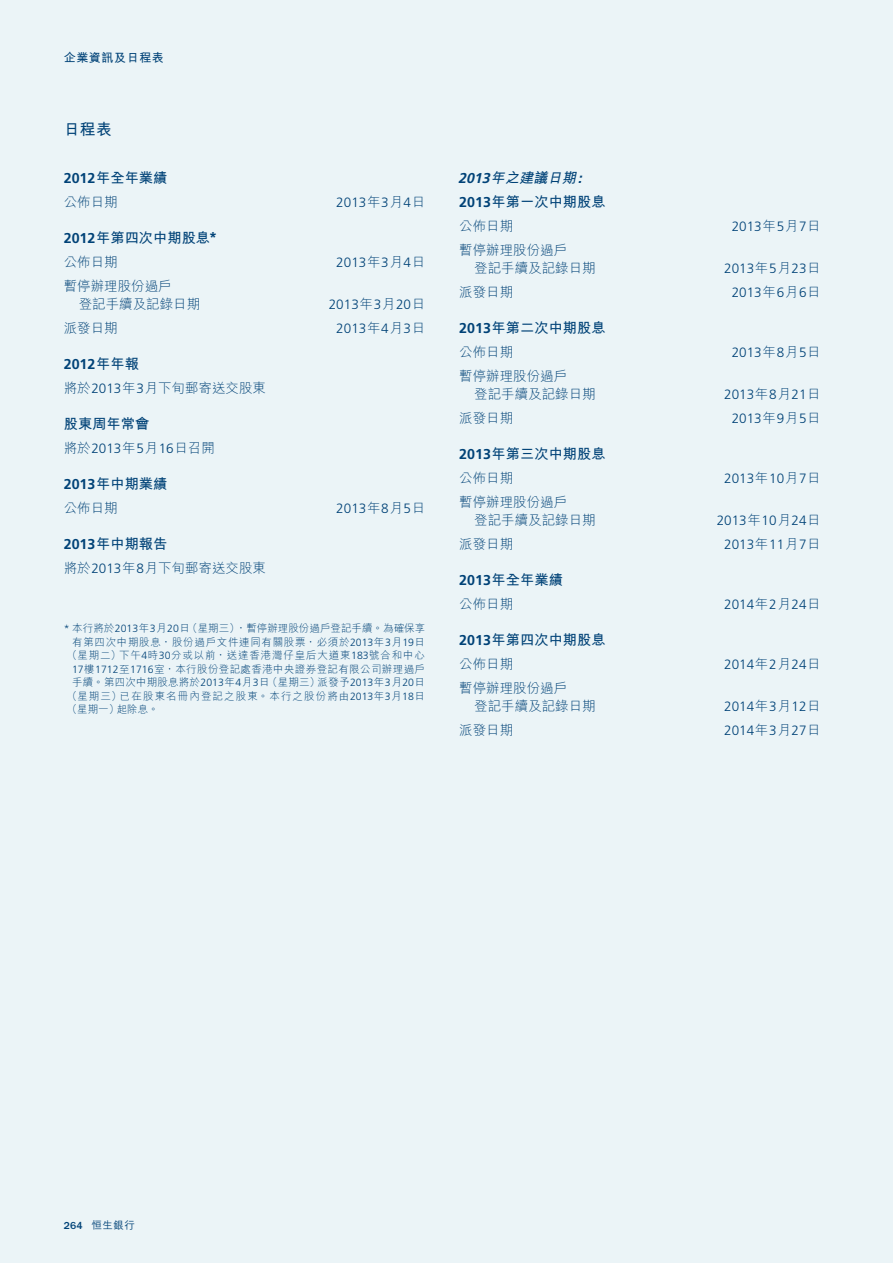
<style>
.page{position:relative;width:893px;height:1263px;background:#ebf4f7}
.page>*{position:absolute;margin:0;border:0;box-sizing:border-box;transform-origin:0 0}
.t1{font:700 15.75px "M Hei HK";color:#004277}
.t2{font:700 14.25px/24px "M Hei HK";color:#004277}
.t3{font:700 14.25px "Frutiger LT Std";color:#004277}
.t4{font:300 13.5px/18px "M Hei HK";color:#004277}
.t5{font:300 13.5px "Frutiger LT Std";color:#004277}
.t6{font:700 12px "M Hei HK";letter-spacing:.05em;color:#004277}
.t7{font:300 10.5px "M Hei HK";letter-spacing:.065em;color:#004277}
.t8{font:300 10.5px "M Hei HK";letter-spacing:.02em;color:#004277}
.t9{font:300 10.5px "M Hei HK";color:#004277}
.t10{font:300 10.5px "M Hei HK";letter-spacing:.035em;color:#004277}
.t11{font:300 10.5px "M Hei HK";letter-spacing:.105em;color:#004277}
.t12{font:500 10.5px "M Hei HK";color:#004277}
.s1{font-family:"Frutiger LT Std"}
.s2{font-family:"M Hei HK"}
.s3{font-family:"Frutiger LT Std";font-style:italic}
.s4{font-style:italic}
.s5{font-family:"ITC Franklin Gothic Std"}
</style>
<div class="page">
<p class="t6" style="left:64px;top:49px;width:102px">企業資訊及日程表</p>
<p class="t1" style="left:64px;top:118px;width:50px">日程表</p>
<p class="t2" style="left:64px;top:165px;width:105px"><span class="s1">2012</span>年全年業績</p>
<p class="t4" style="left:64px;top:193px;width:55px">公佈日期</p>
<p class="t5" style="left:336px;top:195px;width:90px">2013<span class="s2">年</span>3<span class="s2">月</span>4<span class="s2">日</span></p>
<p class="t2" style="left:64px;top:225px;width:155px"><span class="s1">2012</span>年第四次中期股息<span class="s1">*</span></p>
<p class="t4" style="left:64px;top:253px;width:55px">公佈日期</p>
<p class="t5" style="left:336px;top:255px;width:90px">2013<span class="s2">年</span>3<span class="s2">月</span>4<span class="s2">日</span></p>
<p class="t4" style="left:79px;top:277px;width:123px;text-indent:-15px">暫停辦理股份過戶<br>登記手續及記錄日期</p>
<p class="t5" style="left:329px;top:297px;width:98px">2013<span class="s2">年</span>3<span class="s2">月</span>20<span class="s2">日</span></p>
<p class="t4" style="left:64px;top:319px;width:55px">派發日期</p>
<p class="t5" style="left:336px;top:321px;width:90px">2013<span class="s2">年</span>4<span class="s2">月</span>3<span class="s2">日</span></p>
<p class="t3" style="left:64px;top:356px;width:77px">2012<span class="s2">年年報</span></p>
<p class="t4" style="left:64px;top:379px;width:204px">將於<span class="s1">2013</span>年<span class="s1">3</span>月下旬郵寄送交股東</p>
<p class="t2" style="left:64px;top:411px;width:87px">股東周年常會</p>
<p class="t4" style="left:64px;top:439px;width:153px">將於<span class="s1">2013</span>年<span class="s1">5</span>月<span class="s1">16</span>日召開</p>
<p class="t2" style="left:64px;top:471px;width:105px"><span class="s1">2013</span>年中期業績</p>
<p class="t4" style="left:64px;top:499px;width:55px">公佈日期</p>
<p class="t5" style="left:336px;top:501px;width:90px">2013<span class="s2">年</span>8<span class="s2">月</span>5<span class="s2">日</span></p>
<p class="t2" style="left:64px;top:531px;width:105px"><span class="s1">2013</span>年中期報告</p>
<p class="t4" style="left:64px;top:559px;width:204px">將於<span class="s1">2013</span>年<span class="s1">8</span>月下旬郵寄送交股東</p>
<p class="t9" style="left:64px;top:621px;width:363px"><span class="s1">*</span> 本行將於<span class="s1">2013</span>年<span class="s1">3</span>月<span class="s1">20</span>日（星期三），暫停辦理股份過戶登記手續。為確保享</p>
<p class="t7" style="left:72px;top:634px;width:354px">有第四次中期股息，股份過戶文件連同有關股票，必須於<span class="s1">2013</span>年<span class="s1">3</span>月<span class="s1">19</span>日</p>
<p class="t7" style="left:67px;top:648px;width:360px">（星期二）下午<span class="s1">4</span>時<span class="s1">30</span>分或以前，送達香港灣仔皇后大道東<span class="s1">183</span>號合和中心</p>
<p class="t10" style="left:72px;top:661px;width:354px"><span class="s1">17</span>樓<span class="s1">1712</span>至<span class="s1">1716</span>室，本行股份登記處香港中央證券登記有限公司辦理過戶</p>
<p class="t8" style="left:72px;top:675px;width:354px">手續。第四次中期股息將於<span class="s1">2013</span>年<span class="s1">4</span>月<span class="s1">3</span>日（星期三）派發予<span class="s1">2013</span>年<span class="s1">3</span>月<span class="s1">20</span>日</p>
<p class="t11" style="left:67px;top:688px;width:360px">（星期三）已在股東名冊內登記之股東。本行之股份將由<span class="s1">2013</span>年<span class="s1">3</span>月<span class="s1">18</span>日</p>
<p class="t7" style="left:67px;top:702px;width:93px">（星期一）起除息。</p>
<p class="t2" style="left:458px;top:165px;width:149px"><span class="s3">2013</span><span class="s4">年之建議日期</span><span class="s3">:<br></span><span class="s1">2013</span>年第一次中期股息</p>
<p class="t4" style="left:459px;top:217px;width:55px">公佈日期</p>
<p class="t5" style="left:732px;top:219px;width:90px">2013<span class="s2">年</span>5<span class="s2">月</span>7<span class="s2">日</span></p>
<p class="t4" style="left:474px;top:241px;width:123px;text-indent:-15px">暫停辦理股份過戶<br>登記手續及記錄日期</p>
<p class="t5" style="left:724px;top:261px;width:98px">2013<span class="s2">年</span>5<span class="s2">月</span>23<span class="s2">日</span></p>
<p class="t4" style="left:459px;top:283px;width:55px">派發日期</p>
<p class="t5" style="left:732px;top:285px;width:90px">2013<span class="s2">年</span>6<span class="s2">月</span>6<span class="s2">日</span></p>
<p class="t2" style="left:459px;top:315px;width:148px"><span class="s1">2013</span>年第二次中期股息</p>
<p class="t4" style="left:459px;top:343px;width:55px">公佈日期</p>
<p class="t5" style="left:732px;top:345px;width:90px">2013<span class="s2">年</span>8<span class="s2">月</span>5<span class="s2">日</span></p>
<p class="t4" style="left:474px;top:367px;width:123px;text-indent:-15px">暫停辦理股份過戶<br>登記手續及記錄日期</p>
<p class="t5" style="left:724px;top:387px;width:98px">2013<span class="s2">年</span>8<span class="s2">月</span>21<span class="s2">日</span></p>
<p class="t4" style="left:459px;top:409px;width:55px">派發日期</p>
<p class="t5" style="left:732px;top:411px;width:90px">2013<span class="s2">年</span>9<span class="s2">月</span>5<span class="s2">日</span></p>
<p class="t2" style="left:459px;top:441px;width:148px"><span class="s1">2013</span>年第三次中期股息</p>
<p class="t4" style="left:459px;top:469px;width:55px">公佈日期</p>
<p class="t5" style="left:724px;top:471px;width:98px">2013<span class="s2">年</span>10<span class="s2">月</span>7<span class="s2">日</span></p>
<p class="t4" style="left:474px;top:493px;width:123px;text-indent:-15px">暫停辦理股份過戶<br>登記手續及記錄日期</p>
<p class="t5" style="left:717px;top:513px;width:105px">2013<span class="s2">年</span>10<span class="s2">月</span>24<span class="s2">日</span></p>
<p class="t4" style="left:459px;top:535px;width:55px">派發日期</p>
<p class="t5" style="left:724px;top:537px;width:98px">2013<span class="s2">年</span>11<span class="s2">月</span>7<span class="s2">日</span></p>
<p class="t2" style="left:459px;top:567px;width:105px"><span class="s1">2013</span>年全年業績</p>
<p class="t4" style="left:459px;top:595px;width:55px">公佈日期</p>
<p class="t5" style="left:724px;top:597px;width:98px">2014<span class="s2">年</span>2<span class="s2">月</span>24<span class="s2">日</span></p>
<p class="t2" style="left:459px;top:627px;width:148px"><span class="s1">2013</span>年第四次中期股息</p>
<p class="t4" style="left:459px;top:655px;width:55px">公佈日期</p>
<p class="t5" style="left:724px;top:657px;width:98px">2014<span class="s2">年</span>2<span class="s2">月</span>24<span class="s2">日</span></p>
<p class="t4" style="left:474px;top:679px;width:123px;text-indent:-15px">暫停辦理股份過戶<br>登記手續及記錄日期</p>
<p class="t5" style="left:724px;top:699px;width:98px">2014<span class="s2">年</span>3<span class="s2">月</span>12<span class="s2">日</span></p>
<p class="t4" style="left:459px;top:721px;width:55px">派發日期</p>
<p class="t5" style="left:724px;top:723px;width:98px">2014<span class="s2">年</span>3<span class="s2">月</span>27<span class="s2">日</span></p>
<p class="t12" style="left:64px;top:1217px;width:73px"><span class="s5">264</span> 恒生銀行</p>
</div>
